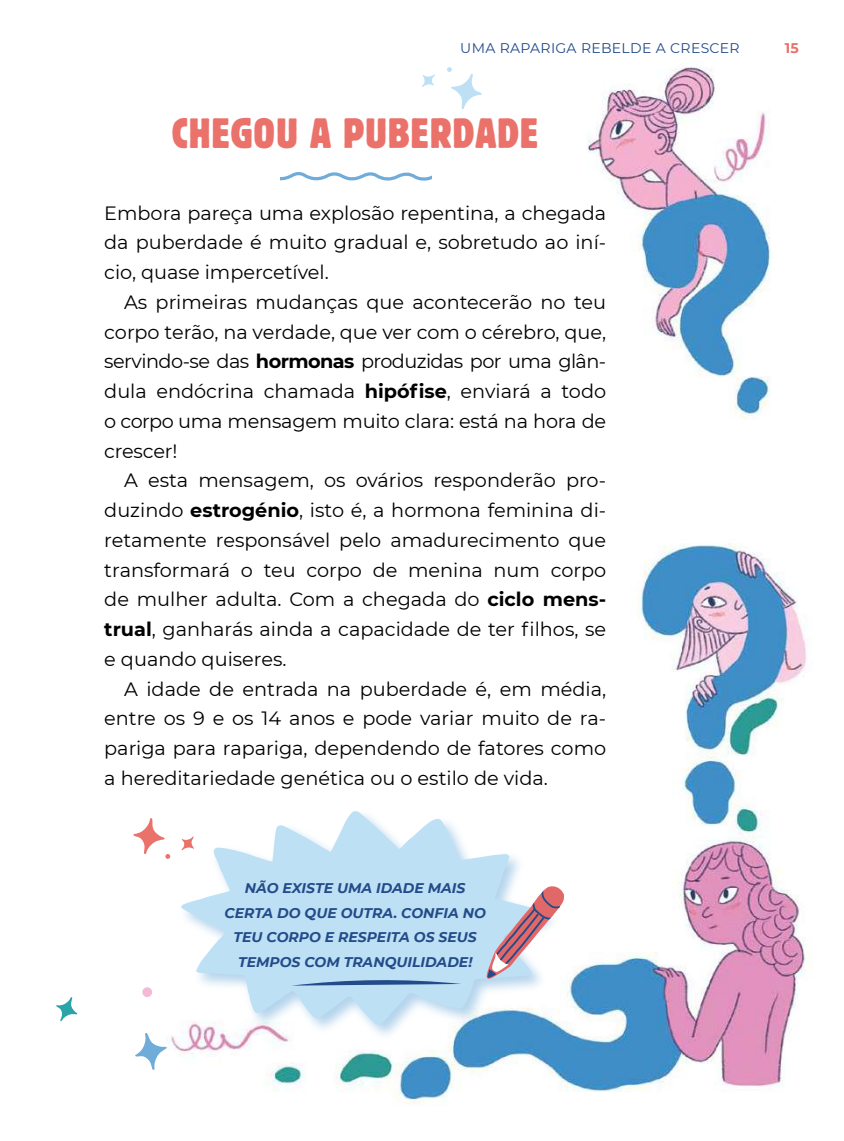
<style>
.page{position:relative;width:844px;height:1141px;background:#fff}
.page>*{position:absolute;margin:0;border:0;box-sizing:border-box;transform-origin:0 0}
.t1{font:42px "Early Man";letter-spacing:.02em;color:#ea726a}
.t2{font:19.25px/29.8px "Montserrat";color:#000;text-align:justify}
.t3{font:italic 700 14px/24.5px "Montserrat";color:#234b89;text-align:center}
.t4{font:14px "Montserrat";letter-spacing:.02em;color:#234b89}
.t5{font:700 14px "Montserrat";color:#ea726a}
.s1{font-weight:700}
</style>
<div class="page">
<img style="left:61px;top:67px;width:751px;height:1037px">
<div style="left:178px;top:808px;width:382px;height:232px;background:#6facda;opacity:.52"></div>
<svg style="left:181px;top:811px;width:364px;height:215px;fill:#bee0f5"></svg>
<svg style="left:280px;top:171px;width:152px;height:11px"></svg>
<svg style="left:446px;top:67px;width:35px;height:42px"></svg>
<svg style="left:422px;top:74px;width:13px;height:13px"></svg>
<svg style="left:135px;top:1033px;width:32px;height:37px"></svg>
<svg style="left:56px;top:997px;width:21px;height:24px"></svg>
<div style="left:142px;top:987px;width:10px;height:10px;background:#f4bad5;border-radius:50%"></div>
<svg style="left:486px;top:886px;width:78px;height:93px"></svg>
<svg style="left:133px;top:818px;width:37px;height:41px"></svg>
<svg style="left:182px;top:837px;width:12px;height:13px"></svg>
<svg style="left:291px;top:978px;width:170px;height:8px"></svg>
<p class="t4" style="left:460px;top:39px;width:281px">UMA RAPARIGA REBELDE A CRESCER</p>
<p class="t5" style="left:784px;top:38px;width:15px">15</p>
<h1 class="t1" style="left:172px;top:112px;width:367px">CHEGOU A PUBERDADE</h1>
<p class="t2" style="left:104px;top:197px;width:503px">Embora pareça uma explosão repentina, a chegada da puberdade é muito gradual e, sobretudo ao iní&shy;cio, quase impercetível.</p>
<p class="t2" style="left:104px;top:286px;width:503px;text-indent:20px">As primeiras mudanças que acontecerão no teu corpo terão, na verdade, que ver com o cérebro, que, servindo-se das <span class="s1">hormonas</span> produzidas por uma glân&shy;dula endócrina chamada <span class="s1">hipófise</span>, enviará a todo o corpo uma mensagem muito clara: está na hora de crescer!</p>
<p class="t2" style="left:104px;top:465px;width:503px;text-indent:20px">A esta mensagem, os ovários responderão pro&shy;duzindo <span class="s1">estrogénio</span>, isto é, a hormona feminina di&shy;retamente responsável pelo amadurecimento que transformará o teu corpo de menina num corpo de mulher adulta. Com a chegada do <span class="s1">ciclo mens&shy;trual</span>, ganharás ainda a capacidade de ter filhos, se e quando quiseres.</p>
<p class="t2" style="left:104px;top:673px;width:503px;text-indent:20px">A idade de entrada na puberdade é, em média, entre os 9 e os 14 anos e pode variar muito de ra&shy;pariga para rapariga, dependendo de fatores como a hereditariedade genética ou o estilo de vida.</p>
<p class="t3" style="left:224px;top:875px;width:263px">NÃO EXISTE UMA IDADE MAIS<br>CERTA DO QUE OUTRA. CONFIA NO<br>TEU CORPO E RESPEITA OS SEUS<br>TEMPOS COM TRANQUILIDADE!</p>
</div>
